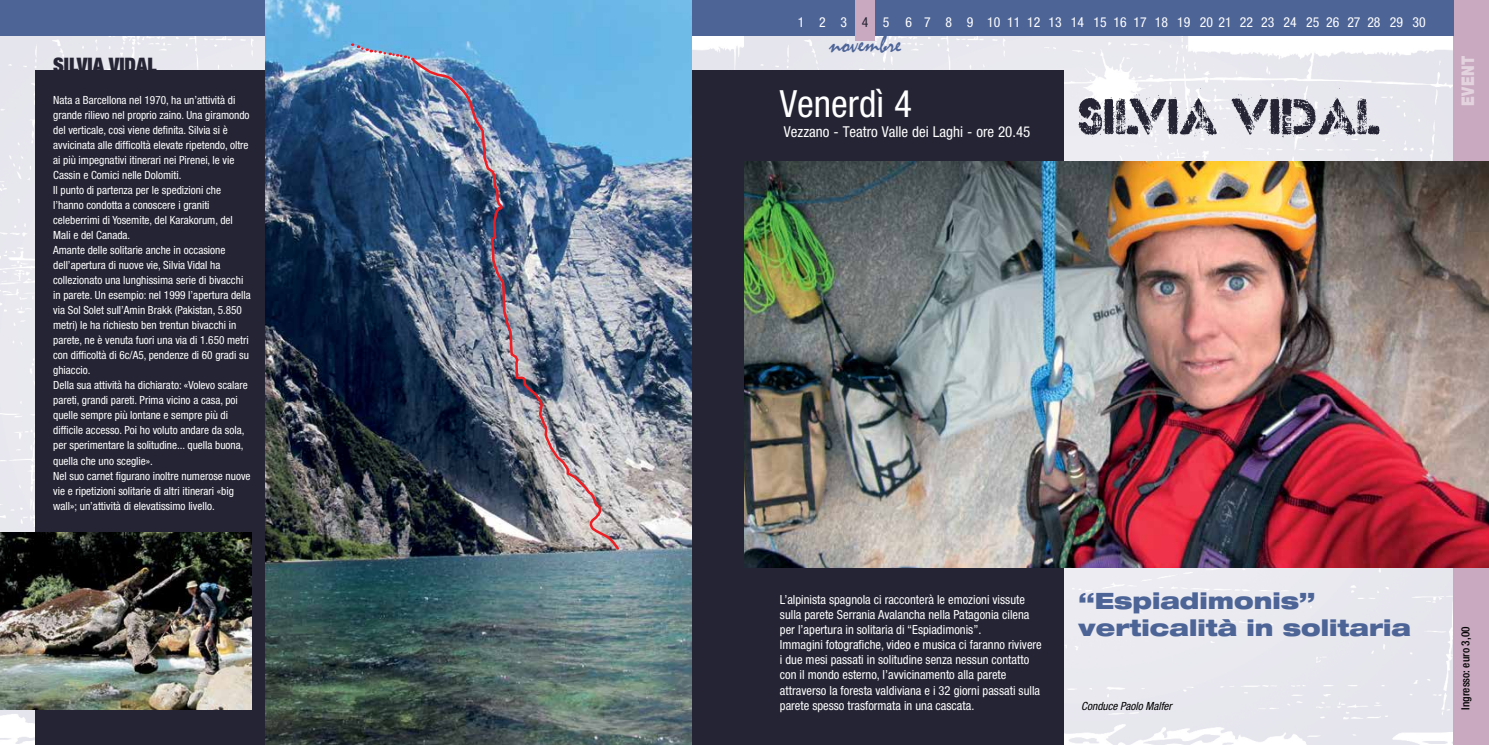
<style>
.page{position:relative;width:1489px;height:745px;background:#fff}
.page>*{position:absolute;margin:0;border:0;box-sizing:border-box;transform-origin:0 0}
.t1{font:50px "Dock 51";letter-spacing:.02em;color:#242434}
.t2{font:condensed 37.5px "Helvetica Neue";color:#fff}
.t3{font:25px "Mistral";color:#4d6497}
.t4{font:900 expanded 22.5px/27px "Helvetica Neue";color:#4d6497}
.t5{font:900 expanded 20px "Helvetica Neue";color:#242434}
.t6{font:900 17.5px "Helvetica Neue";color:#fff;scale:.8 1}
.t7{font:condensed 15px "Helvetica Neue";color:#fff}
.t8{font:condensed 13.75px "Helvetica Neue";color:#fff}
.t9{font:condensed 12.5px/15px "Helvetica Neue";color:#fff}
.t10{font:condensed 11.25px/15px "Helvetica Neue";color:#fff}
.t11{font:italic condensed 11.25px "Helvetica Neue";color:#000}
.t12{font:500 condensed 11.25px "Helvetica Neue";color:#000}
.s1{color:#242434}
</style>
<div class="page">
<img style="left:0;top:35px;width:1453px;height:709px">
<div style="left:1453px;top:0;width:35px;height:744px;background:#c9a9c0"></div>
<div style="left:35px;top:71px;width:1028px;height:673px;background:#242434"></div>
<div style="left:0;top:0;width:1453px;height:35px;background:#4d6497"></div>
<div style="left:854px;top:0;width:20px;height:41px;background:#c9a9c0"></div>
<img style="left:744px;top:162px;width:744px;height:405px">
<img style="left:266px;top:0;width:425px;height:744px">
<img style="left:0;top:531px;width:252px;height:178px">
<img style="left:410px;top:57px;width:210px;height:493px">
<svg style="left:352px;top:42px;width:62px;height:19px"></svg>
<h3 class="t5" style="left:53px;top:52px;width:20px">SILVIA</h3>
<h3 class="t5" style="left:109px;top:52px;width:39px">VIDAL</h3>
<p class="t10" style="left:53px;top:92px;width:199px">Nata a Barcellona nel 1970, ha un’attività di grande rilievo nel proprio zaino. Una giramondo del verticale, così viene definita. Silvia si è avvicinata alle difficoltà elevate ripetendo, oltre ai più impegnativi itinerari nei Pirenei, le vie Cassin e Comici nelle Dolomiti.<br>Il punto di partenza per le spedizioni che l’hanno condotta a conoscere i graniti celeberrimi di Yosemite, del Karakorum, del Mali e del Canada.<br>Amante delle solitarie anche in occasione dell’apertura di nuove vie, Silvia Vidal ha collezionato una lunghissima serie di bivacchi in parete. Un esempio: nel 1999 l’apertura della via Sol Solet sull’Amin Brakk (Pakistan, 5.850 metri) le ha richiesto ben trentun bivacchi in parete, ne è venuta fuori una via di 1.650 metri con difficoltà di 6c/A5, pendenze di 60 gradi su ghiaccio.<br>Della sua attività ha dichiarato: «Volevo scalare pareti, grandi pareti. Prima vicino a casa, poi quelle sempre più lontane e sempre più di difficile accesso. Poi ho voluto andare da sola, per sperimentare la solitudine... quella buona, quella che uno sceglie».<br>Nel suo carnet figurano inoltre numerose nuove vie e ripetizioni solitarie di altri itinerari «big wall»; un’attività di elevatissimo livello.</p>
<p class="t8" style="left:797px;top:14px;width:629px">1 2 3 <span class="s1">4</span> 5 6 7 8 9 10111213 14 15161718 19 20212223 24 25262728 29 30</p>
<h3 class="t3" style="left:829px;top:30px;width:73px">novembre</h3>
<h2 class="t2" style="left:780px;top:82px;width:134px">Venerdì 4</h2>
<h3 class="t7" style="left:783px;top:123px;width:248px">Vezzano - Teatro Valle dei Laghi - ore 20.45</h3>
<h1 class="t1" style="left:1078px;top:88px;width:303px">SILVIA VIDAL</h1>
<h3 class="t6" style="left:1457px;top:106px;width:64px;rotate:-90deg">event</h3>
<p class="t9" style="left:780px;top:592px;width:263px">L’alpinista spagnola ci racconterà le emozioni vissute sulla parete Serrania Avalancha nella Patagonia cilena per l’apertura in solitaria di “Espiadimonis”.<br>Immagini fotografiche, video e musica ci faranno rivivere i due mesi passati in solitudine senza nessun contatto con il mondo esterno, l’avvicinamento alla parete attraverso la foresta valdiviana e i 32 giorni passati sulla parete spesso trasformata in una cascata.</p>
<h3 class="t4" style="left:1078px;top:586px;width:334px">“Espiadimonis” verticalità in solitaria</h3>
<p class="t11" style="left:1081px;top:698px;width:92px">Conduce Paolo Malfer</p>
<p class="t12" style="left:1458px;top:709px;width:84px;rotate:-90deg">Ingresso: euro 3,00</p>
</div>
